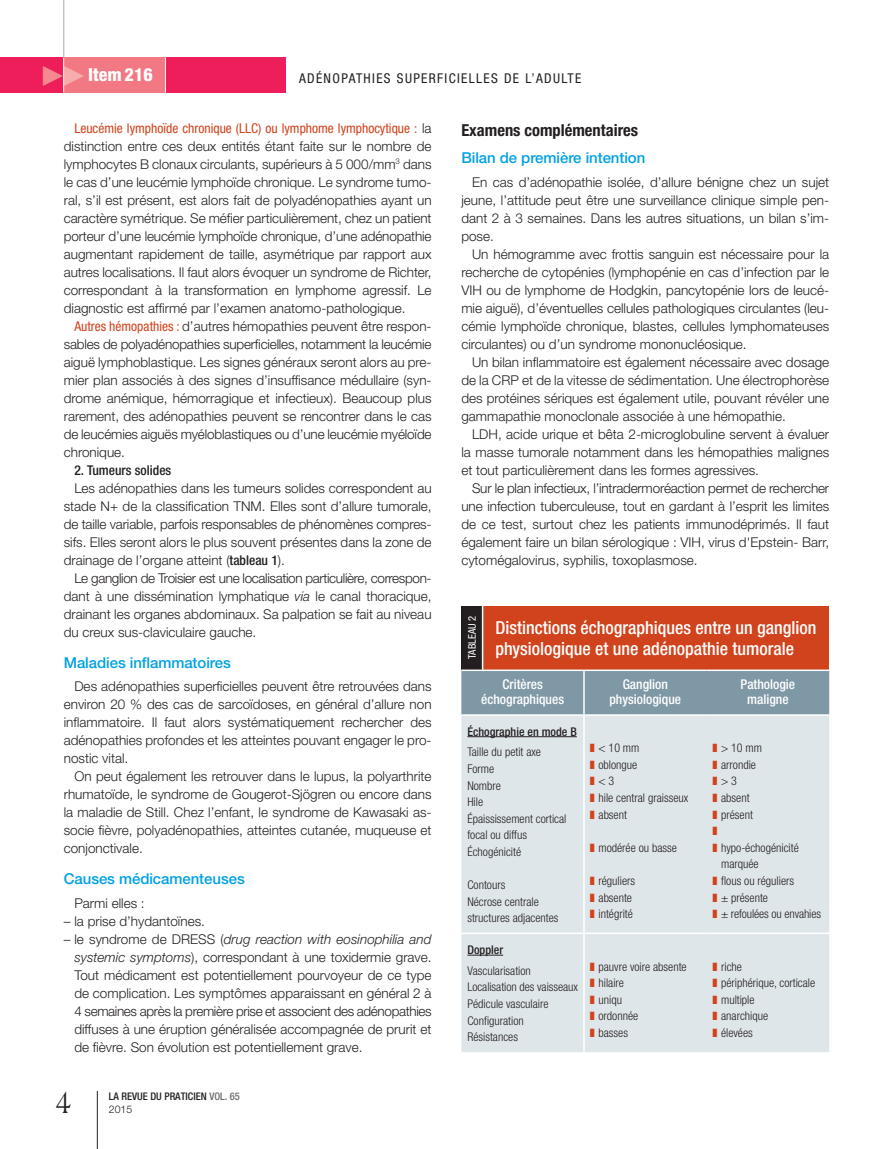
<style>
.page{position:relative;width:893px;height:1149px;background:#fff}
.page>*{position:absolute;margin:0;border:0;box-sizing:border-box;transform-origin:0 0}
.t1{font:33.3px "Americana";color:#231f20;scale:.72 1}
.t2{font:500 condensed 18px/21.6px "Helvetica Neue";color:#fff}
.t3{font:800 condensed 18px "Helvetica Neue";letter-spacing:.005em;color:#fff}
.t4{font:700 condensed 16.5px "Helvetica Neue";color:#231f20}
.t5{font:500 15px "Helvetica Neue";letter-spacing:-.005em;color:#00a1e3}
.t6{font:300 13.5px/18px "Helvetica Neue";color:#231f20;text-align:justify}
.t7{font:500 condensed 13.5px/15px "Helvetica Neue";color:#fff;text-align:center}
.t8{font:condensed 13.5px "Helvetica Neue";letter-spacing:.1em;color:#231f20}
.t9{font:500 condensed 13.5px "Helvetica Neue";color:#231f20}
.t10{font:300 condensed 12px/16.5px "Helvetica Neue";color:#231f20}
.t11{font:500 condensed 12px "Helvetica Neue";color:#231f20}
.t12{font:500 condensed 10.5px "Helvetica Neue";color:#231f20}
.t13{font:condensed 10.5px "Helvetica Neue";color:#fff}
.t14{font:300 10.5px "Helvetica Neue";color:#231f20}
.s1{font-weight:400;font-stretch:condensed;color:#d0431c}
.s2{font-weight:500;font-stretch:condensed}
.s3{font-style:italic}
.s4{color:#d0431c}
.s5{color:#6c6d70}
</style>
<div class="page">
<hr style="left:97px;top:1090px;width:1px;height:58px;background:#231f20">
<hr style="left:63px;top:0;width:1px;height:93px;background:#a8a9ad">
<div style="left:0;top:57px;width:286px;height:36px;background:#ee1e5a"></div>
<div style="left:64px;top:57px;width:101px;height:36px;background:#f27983"></div>
<hr style="left:63px;top:57px;width:1px;height:36px;background:#fff">
<hr style="left:165px;top:57px;width:1px;height:36px;background:#fff">
<div style="left:461px;top:605px;width:22px;height:64px;background:#231f20"></div>
<div style="left:483px;top:605px;width:346px;height:64px;background:#d0431c"></div>
<hr style="left:482px;top:605px;width:1px;height:64px;background:#fff">
<div style="left:461px;top:670px;width:368px;height:44px;background:#7f98a5"></div>
<div style="left:461px;top:715px;width:368px;height:336px;background:#dfe6ea"></div>
<hr style="left:583px;top:670px;width:2px;height:44px;background:#fff">
<hr style="left:583px;top:715px;width:2px;height:217px;background:#fff">
<hr style="left:461px;top:932px;width:123px;height:1px;background:#fff">
<hr style="left:584px;top:932px;width:123px;height:1px;background:#fff">
<hr style="left:583px;top:933px;width:2px;height:118px;background:#fff">
<hr style="left:707px;top:932px;width:122px;height:1px;background:#fff">
<hr style="left:467px;top:736px;width:110px;height:1px;background:#231f20">
<hr style="left:467px;top:954px;width:36px;height:1px;background:#231f20">
<svg style="left:713px;top:826px;width:4px;height:8px"></svg>
<h2 class="t3" style="left:43px;top:64px;width:112px"><sup>R</sup><sup>R</sup> Item 216</h2>
<p class="t8" style="left:299px;top:70px;width:284px">ADÉNOPATHIES SUPERFICIELLES DE L’ADULTE</p>
<p class="t6" style="left:64px;top:119px;width:369px;text-indent:11px"><span class="s1">Leucémie lymphoïde chronique (LLC) ou lymphome lymphocytique :</span> la distinction entre ces deux entités étant faite sur le nombre de lymphocytes B clonaux circulants, supérieurs à 5 000/mm<sup>3</sup> dans le cas d’une leucémie lymphoïde chronique. Le syndrome tumo&shy;ral, s’il est présent, est alors fait de polyadénopathies ayant un caractère symétrique. Se méfier particulièrement, chez un patient porteur d’une leucémie lymphoïde chronique, d’une adénopathie augmentant rapidement de taille, asymétrique par rapport aux autres localisations. Il faut alors évoquer un syndrome de Richter, correspondant à la transformation en lymphome agressif. Le diagnostic est affirmé par l’examen anatomo-pathologique.</p>
<p class="t6" style="left:64px;top:317px;width:369px;text-indent:11px"><span class="s1">Autres hémopathies :</span> d’autres hémopathies peuvent être respon&shy;sables de polyadénopathies superficielles, notamment la leucémie aiguë lymphoblastique. Les signes généraux seront alors au pre&shy;mier plan associés à des signes d’insuffisance médullaire (syn&shy;drome anémique, hémorragique et infectieux). Beaucoup plus rarement, des adénopathies peuvent se rencontrer dans le cas de leucémies aiguës myéloblastiques ou d’une leucémie myéloïde chronique.</p>
<p class="t9" style="left:74px;top:462px;width:98px">2. Tumeurs solides</p>
<p class="t6" style="left:64px;top:479px;width:369px;text-indent:11px">Les adénopathies dans les tumeurs solides correspondent au stade N+ de la classification TNM. Elles sont d’allure tumorale, de taille variable, parfois responsables de phénomènes compres&shy;sifs. Elles seront alors le plus souvent présentes dans la zone de drainage de l’organe atteint (<span class="s2">tableau 1</span>).</p>
<p class="t6" style="left:64px;top:569px;width:369px;text-indent:11px">Le ganglion de Troisier est une localisation particulière, correspon&shy;dant à une dissémination lymphatique <span class="s3">via</span> le canal thoracique, drainant les organes abdominaux. Sa palpation se fait au niveau du creux sus-claviculaire gauche.</p>
<p class="t5" style="left:64px;top:653px;width:169px">Maladies inflammatoires</p>
<p class="t6" style="left:64px;top:677px;width:369px;text-indent:11px">Des adénopathies superficielles peuvent être retrouvées dans environ 20 % des cas de sarcoïdoses, en général d’allure non inflammatoire. Il faut alors systématiquement rechercher des adénopathies profondes et les atteintes pouvant engager le pro&shy;nostic vital.</p>
<p class="t6" style="left:64px;top:767px;width:369px;text-indent:11px">On peut également les retrouver dans le lupus, la polyarthrite rhumatoïde, le syndrome de Gougerot-Sjögren ou encore dans la maladie de Still. Chez l’enfant, le syndrome de Kawasaki as&shy;socie fièvre, polyadénopathies, atteintes cutanée, muqueuse et conjonctivale.</p>
<p class="t5" style="left:64px;top:869px;width:182px">Causes médicamenteuses</p>
<p class="t6" style="left:74px;top:893px;width:72px">Parmi elles :</p>
<p class="t6" style="left:64px;top:911px;width:143px">– la prise d’hydantoïnes.</p>
<p class="t6" style="left:74px;top:929px;width:359px;text-indent:-11px">– le syndrome de DRESS (<span class="s3">drug reaction with eosinophilia and systemic symptoms</span>), correspondant à une toxidermie grave.<br>Tout médicament est potentiellement pourvoyeur de ce type de complication. Les symptômes apparaissant en général 2 à 4 semaines après la première prise et associent des adénopathies diffuses à une éruption généralisée accompagnée de prurit et de fièvre. Son évolution est potentiellement grave.</p>
<p class="t4" style="left:461px;top:120px;width:178px">Examens complémentaires</p>
<p class="t5" style="left:461px;top:148px;width:185px">Bilan de première intention</p>
<p class="t6" style="left:461px;top:173px;width:369px;text-indent:11px">En cas d’adénopathie isolée, d’allure bénigne chez un sujet jeune, l’attitude peut être une surveillance clinique simple pen&shy;dant 2 à 3 semaines. Dans les autres situations, un bilan s’im&shy;pose.</p>
<p class="t6" style="left:461px;top:245px;width:369px;text-indent:11px">Un hémogramme avec frottis sanguin est nécessaire pour la recherche de cytopénies (lymphopénie en cas d’infection par le VIH ou de lymphome de Hodgkin, pancytopénie lors de leucé&shy;mie aiguë), d’éventuelles cellules pathologiques circulantes (leu&shy;cémie lymphoïde chronique, blastes, cellules lymphomateuses circulantes) ou d’un syndrome mononucléosique.</p>
<p class="t6" style="left:461px;top:353px;width:369px;text-indent:11px">Un bilan inflammatoire est également nécessaire avec dosage de la CRP et de la vitesse de sédimentation. Une électrophorèse des protéines sériques est également utile, pouvant révéler une gammapathie monoclonale associée à une hémopathie.</p>
<p class="t6" style="left:461px;top:425px;width:369px;text-indent:11px">LDH, acide urique et bêta 2-microglobuline servent à évaluer la masse tumorale notamment dans les hémopathies malignes et tout particulièrement dans les formes agressives.</p>
<p class="t6" style="left:461px;top:479px;width:369px;text-indent:11px">Sur le plan infectieux, l’intradermoréaction permet de rechercher une infection tuberculeuse, tout en gardant à l’esprit les limites de ce test, surtout chez les patients immunodéprimés. Il faut également faire un bilan sérologique : VIH, virus d'Epstein- Barr, cytomégalovirus, syphilis, toxoplasmose.</p>
<p class="t13" style="left:466px;top:658px;width:44px;rotate:-90deg">TABLEAU 2</p>
<h2 class="t2" style="left:495px;top:616px;width:323px">Distinctions échographiques entre un ganglion physiologique et une adénopathie tumorale</h2>
<p class="t7" style="left:481px;top:676px;width:84px">Critères échographiques</p>
<p class="t7" style="left:609px;top:676px;width:73px">Ganglion physiologique</p>
<p class="t7" style="left:741px;top:676px;width:56px">Pathologie maligne</p>
<p class="t11" style="left:467px;top:723px;width:111px">Échographie en mode B</p>
<p class="t10" style="left:467px;top:743px;width:101px">Taille du petit axe<br>Forme<br>Nombre<br>Hile<br>Épaississement cortical focal ou diffus<br>Échogénicité</p>
<p class="t10" style="left:467px;top:876px;width:93px">Contours<br>Nécrose centrale structures adjacentes</p>
<p class="t10" style="left:713px;top:739px;width:51px"><span class="s4">❚</span> &gt; 10 mm <span class="s4">❚</span> arrondie <span class="s4">❚</span>&gt;3<br><span class="s4">❚</span> absent<br><span class="s4">❚</span> présent</p>
<p class="t10" style="left:713px;top:838px;width:88px"><span class="s4">❚</span> hypo-échogénicité</p>
<p class="t10" style="left:721px;top:855px;width:39px">marquée</p>
<p class="t10" style="left:713px;top:872px;width:83px"><span class="s4">❚</span> flous ou réguliers</p>
<p class="t10" style="left:713px;top:888px;width:57px"><span class="s4">❚</span> ± présente</p>
<p class="t10" style="left:713px;top:905px;width:110px"><span class="s4">❚</span> ± refoulées ou envahies</p>
<p class="t10" style="left:590px;top:739px;width:100px"><span class="s4">❚</span> &lt; 10 mm<br><span class="s4">❚</span> oblongue<br><span class="s4">❚</span>&lt;3<br><span class="s4">❚</span> hile central graisseux <span class="s4">❚</span> absent</p>
<p class="t10" style="left:590px;top:838px;width:88px"><span class="s4">❚</span> modérée ou basse</p>
<p class="t10" style="left:590px;top:872px;width:47px"><span class="s4">❚</span> réguliers <span class="s4">❚</span> absente <span class="s4">❚</span> intégrité</p>
<p class="t11" style="left:467px;top:942px;width:37px">Doppler</p>
<p class="t10" style="left:467px;top:961px;width:112px">Vascularisation<br>Localisation des vaisseaux<br>Pédicule vasculaire<br>Configuration<br>Résistances</p>
<p class="t10" style="left:590px;top:957px;width:98px"><span class="s4">❚</span> pauvre voire absente <span class="s4">❚</span> hilaire<br><span class="s4">❚</span> uniqu<br><span class="s4">❚</span> ordonnée<br><span class="s4">❚</span> basses</p>
<p class="t10" style="left:713px;top:957px;width:104px"><span class="s4">❚</span> riche<br><span class="s4">❚</span> périphérique, corticale <span class="s4">❚</span> multiple<br><span class="s4">❚</span> anarchique<br><span class="s4">❚</span> élevées</p>
<h1 class="t1" style="left:56px;top:1083px;width:23px">4</h1>
<p class="t12" style="left:109px;top:1089px;width:133px">LA REVUE DU PRATICIEN <span class="s5">VOL. 65</span></p>
<p class="t14" style="left:109px;top:1102px;width:25px">2015</p>
</div>
